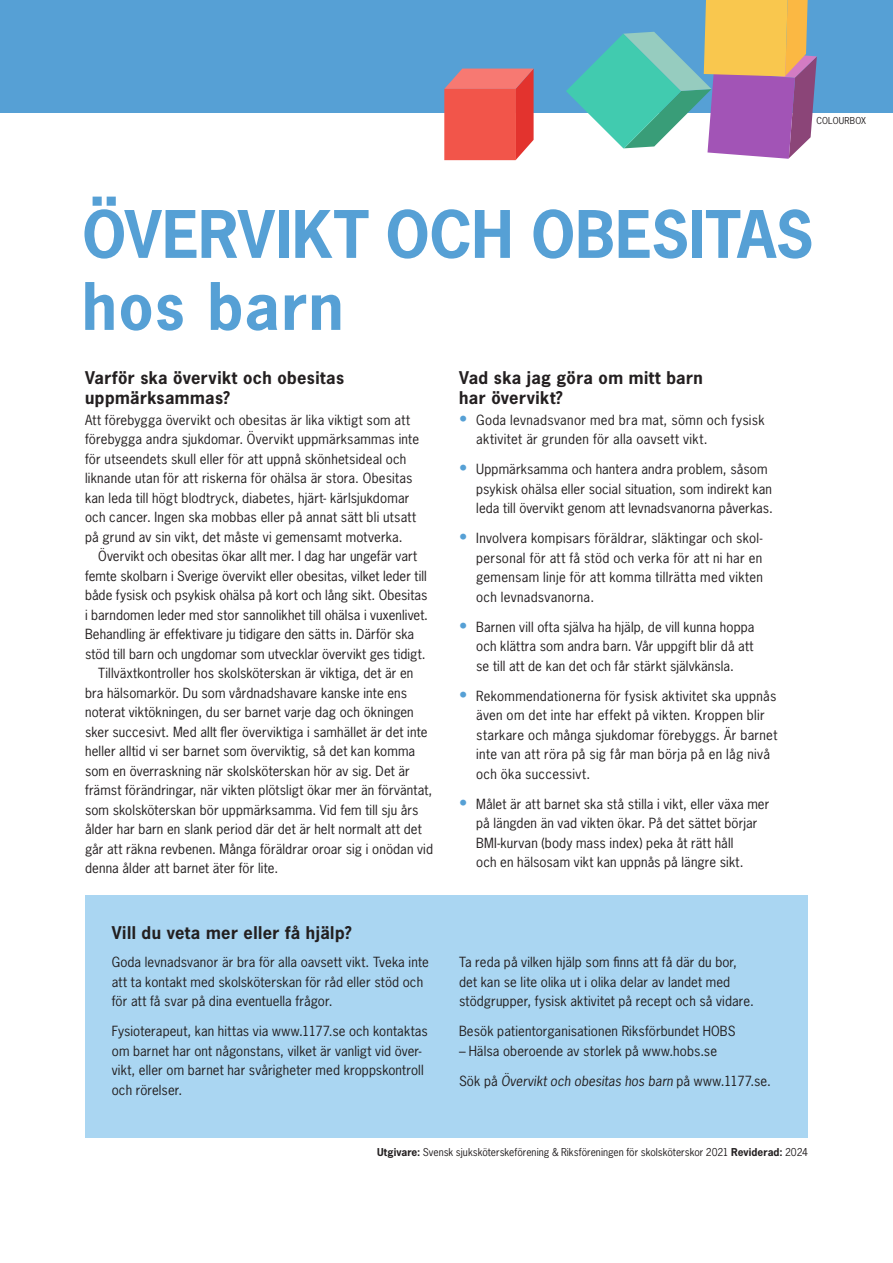
<style>
.page{position:relative;width:893px;height:1263px;background:#fff}
.page>*{position:absolute;margin:0;border:0;box-sizing:border-box;transform-origin:0 0}
.Rubrik{font:700 61.5px/72px "News Gothic Std";color:#56a0d5}
.Mellis_-_färg{font:700 16.5px/19.5px "News Gothic Std";letter-spacing:.025em;color:#231f20}
.Brödtext_indrag{font:13.2px/19.5px "News Gothic Std";letter-spacing:.005em;color:#231f20}
.Punktlista{font:13.2px "News Gothic Std";letter-spacing:.015em;color:#231f20}
.Brödtext{font:13.2px/19.5px "News Gothic Std";letter-spacing:.01em;color:#231f20}
.Brödtext-2{font:italic 13.2px "News Gothic Std";letter-spacing:.005em;color:#231f20}
.Referenser{font:10.2px "News Gothic Std";color:#231f20}
.Referenser-2{font:9px "News Gothic Std";letter-spacing:.02em;color:#231f20}
.s1{font-size:16.5px;color:#56a0d5}
.s2{font-style:normal}
.s3{font-weight:700}
</style>
<div class="page">
<div style="left:85px;top:895px;width:723px;height:243px;background:#aad6f2"></div>
<div style="left:0;top:0;width:893px;height:112px;background:#56a0d5"></div>
<svg style="left:444px;top:69px;width:90px;height:91px;background:#ec5c54"></svg>
<svg style="left:566px;top:0;width:251px;height:159px"></svg>
<p class="Referenser-2" style="left:816px;top:115px;width:51px">COLOURBOX</p>
<p class="Rubrik" style="left:82px;top:198px;width:733px">ÖVERVIKT OCH OBESITAS hos barn</p>
<p class="Mellis_-_färg" style="left:85px;top:368px;width:260px">Varför ska övervikt och obesitas uppmärksammas?</p>
<p class="Brödtext" style="left:85px;top:410px;width:336px">Att förebygga övervikt och obesitas är lika viktigt som att förebygga andra sjukdomar. Övervikt uppmärksammas inte för utseendets skull eller för att uppnå skönhetsideal och liknande utan för att riskerna för ohälsa är stora. Obesitas kan leda till högt blodtryck, diabetes, hjärt- kärlsjukdomar och cancer. Ingen ska mobbas eller på annat sätt bli utsatt på grund av sin vikt, det måste vi gemensamt motverka.</p>
<p class="Brödtext_indrag" style="left:85px;top:546px;width:345px;text-indent:13px">Övervikt och obesitas ökar allt mer. I dag har ungefär vart femte skolbarn i Sverige övervikt eller obesitas, vilket leder till både fysisk och psykisk ohälsa på kort och lång sikt. Obesitas i barndomen leder med stor sannolikhet till ohälsa i vuxenlivet.<br>Behandling är effektivare ju tidigare den sätts in. Därför ska stöd till barn och ungdomar som utvecklar övervikt ges tidigt.</p>
<p class="Brödtext_indrag" style="left:85px;top:663px;width:349px;text-indent:13px">Tillväxtkontroller hos skolsköterskan är viktiga, det är en bra hälsomarkör. Du som vårdnadshavare kanske inte ens noterat viktökningen, du ser barnet varje dag och ökningen sker succesivt. Med allt fler överviktiga i samhället är det inte heller alltid vi ser barnet som överviktig, så det kan komma som en överraskning när skolsköterskan hör av sig. Det är främst förändringar, när vikten plötsligt ökar mer än förväntat, som skolsköterskan bör uppmärksamma. Vid fem till sju års ålder har barn en slank period där det är helt normalt att det går att räkna revbenen. Många föräldrar oroar sig i onödan vid denna ålder att barnet äter för lite.</p>
<p class="Mellis_-_färg" style="left:112px;top:923px;width:241px">Vill du veta mer eller få hjälp?</p>
<p class="Brödtext" style="left:112px;top:952px;width:319px">Goda levnadsvanor är bra för alla oavsett vikt. Tveka inte att ta kontakt med skolsköterskan för råd eller stöd och för att få svar på dina eventuella frågor.</p>
<p class="Brödtext" style="left:112px;top:1021px;width:317px">Fysioterapeut, kan hittas via www.1177.se och kontaktas om barnet har ont någonstans, vilket är vanligt vid över&shy;vikt, eller om barnet har svårigheter med kroppskontroll och rörelser.</p>
<p class="Mellis_-_färg" style="left:459px;top:368px;width:245px">Vad ska jag göra om mitt barn har övervikt?</p>
<p class="Punktlista" style="left:459px;top:411px;width:307px"><span class="s1">•</span> Goda levnadsvanor med bra mat, sömn och fysisk</p>
<p class="Punktlista" style="left:459px;top:431px;width:250px">-aktivitet är grunden för alla oavsett vikt.</p>
<p class="Punktlista" style="left:459px;top:461px;width:310px"><span class="s1">•</span> Uppmärksamma och hantera andra problem, såsom</p>
<p class="Punktlista" style="left:476px;top:480px;width:297px">psykisk ohälsa eller social situation, som indirekt kan</p>
<p class="Punktlista" style="left:476px;top:500px;width:298px">leda till övervikt genom att levnadsvanorna påverkas.</p>
<p class="Punktlista" style="left:459px;top:530px;width:305px"><span class="s1">•</span> Involvera kompisars föräldrar, släktingar och skol-</p>
<p class="Punktlista" style="left:476px;top:549px;width:288px">personal för att få stöd och verka för att ni har en</p>
<p class="Punktlista" style="left:476px;top:569px;width:288px">gemensam linje för att komma tillrätta med vikten</p>
<p class="Punktlista" style="left:476px;top:588px;width:119px">och levnadsvanorna.</p>
<p class="Punktlista" style="left:459px;top:618px;width:297px"><span class="s1">•</span> Barnen vill ofta själva ha hjälp, de vill kunna hoppa</p>
<p class="Punktlista" style="left:476px;top:638px;width:279px">och klättra som andra barn. Vår uppgift blir då att</p>
<p class="Punktlista" style="left:476px;top:657px;width:259px">se till att de kan det och får stärkt självkänsla.</p>
<p class="Punktlista" style="left:459px;top:687px;width:319px"><span class="s1">•</span> Rekommendationerna för fysisk aktivitet ska uppnås</p>
<p class="Punktlista" style="left:476px;top:707px;width:290px">även om det inte har effekt på vikten. Kroppen blir</p>
<p class="Punktlista" style="left:476px;top:726px;width:303px">starkare och många sjukdomar förebyggs. Är barnet</p>
<p class="Punktlista" style="left:476px;top:746px;width:295px">inte van att röra på sig får man börja på en låg nivå</p>
<p class="Punktlista" style="left:476px;top:765px;width:115px">och öka successivt.</p>
<p class="Punktlista" style="left:459px;top:795px;width:312px"><span class="s1">•</span> Målet är att barnet ska stå stilla i vikt, eller växa mer</p>
<p class="Punktlista" style="left:476px;top:815px;width:283px">på längden än vad vikten ökar. På det sättet börjar</p>
<p class="Punktlista" style="left:459px;top:834px;width:276px">-BMI-kurvan (body mass index) peka åt rätt håll</p>
<p class="Punktlista" style="left:476px;top:854px;width:269px">och en hälsosam vikt kan uppnås på längre sikt.</p>
<p class="Brödtext" style="left:459px;top:952px;width:296px">Ta reda på vilken hjälp som finns att få där du bor, det kan se lite olika ut i olika delar av landet med stödgrupper, fysisk aktivitet på recept och så vidare.</p>
<p class="Brödtext" style="left:459px;top:1021px;width:278px">Besök patientorganisationen Riksförbundet HOBS</p>
<p class="Brödtext" style="left:459px;top:1041px;width:260px">– Hälsa oberoende av storlek på www.hobs.se</p>
<p class="Brödtext-2" style="left:459px;top:1072px;width:313px"><span class="s2">Sök på</span> Övervikt och obesitas hos barn <span class="s2">på www.1177.se.</span></p>
<p class="Referenser" style="left:377px;top:1145px;width:432px"><span class="s3">Utgivare:</span> Svensk sjuksköterskeförening &amp; Riksföreningen för skolsköterskor 2021 <span class="s3">Reviderad:</span> 2024</p>
</div>
